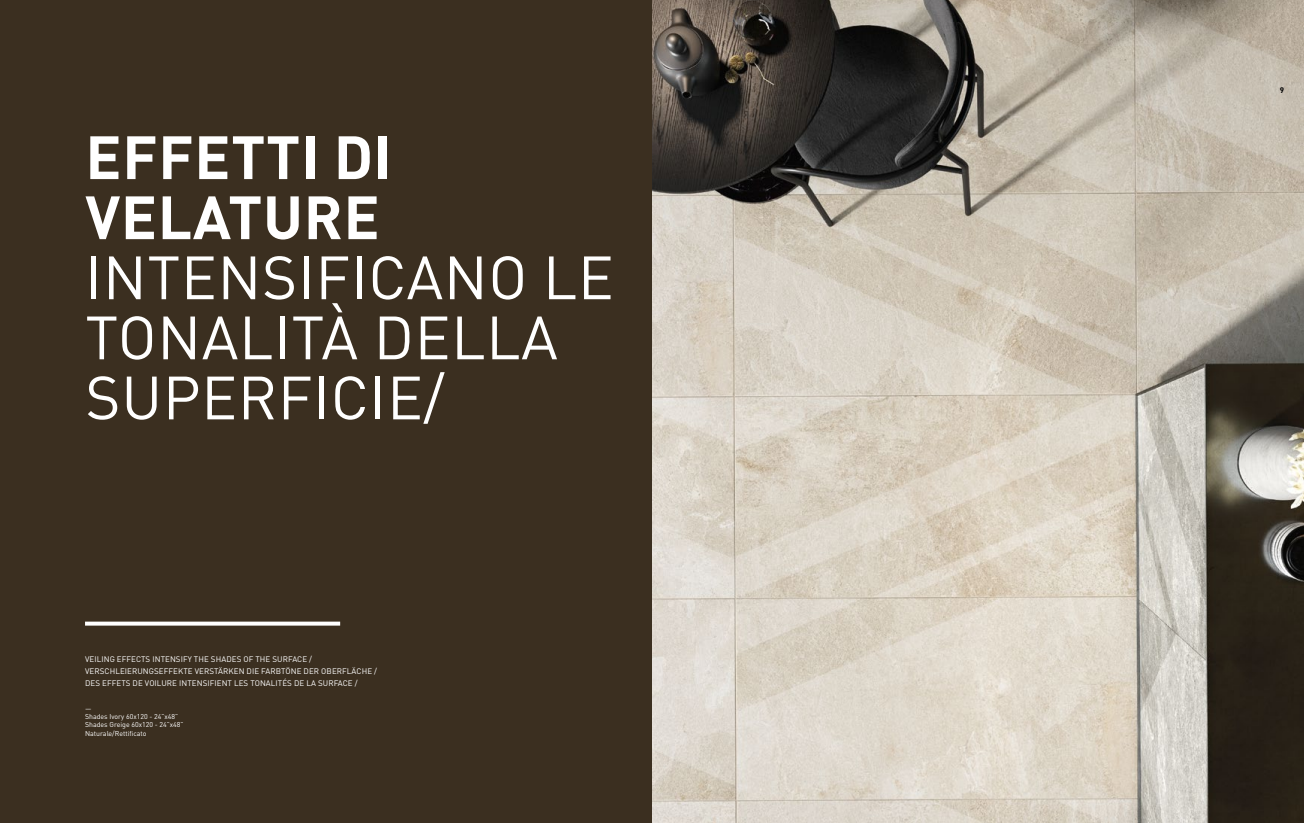
<style>
.page{position:relative;width:1304px;height:823px;background:#fff}
.page>*{position:absolute;margin:0;border:0;box-sizing:border-box;transform-origin:0 0}
.t1{font:60px/60px "DIN Pro";letter-spacing:.01em;color:#fff}
.t2{font:700 60px/60px "DIN Pro";letter-spacing:.01em;color:#fff}
.t3{font:8px/12px "DIN Pro";letter-spacing:.01em;color:#fff}
.t4{font:700 8px "DIN Pro";color:#000}
.t5{font:7px/8.4px "DIN Pro";color:#fff}
</style>
<div class="page">
<img style="left:652px;top:0;width:652px;height:822px">
<div style="left:0;top:0;width:652px;height:822px;background:#3b2f20"></div>
<svg style="left:85px;top:621px;width:255px;height:4px"></svg>
<h1 class="t2" style="left:85px;top:125px;width:308px">EFFETTI DI<br>VELATURE</h1>
<h1 class="t1" style="left:85px;top:246px;width:530px">INTENSIFICANO LE<br>TONALITÀ DELLA<br>SUPERFICIE/</h1>
<p class="t3" style="left:85px;top:652px;width:293px">VEILING EFFECTS INTENSIFY THE SHADES OF THE SURFACE /<br>VERSCHLEIERUNGSEFFEKTE VERSTÄRKEN DIE FARBTÖNE DER OBERFLÄCHE /<br>DES EFFETS DE VOILURE INTENSIFIENT LES TONALITÉS DE LA SURFACE /</p>
<p class="t5" style="left:85px;top:703px;width:100px">—<br>Shades Ivory 60x120 - 24”x48”<br>Shades Greige 60x120 - 24”x48”<br>Naturale/Rettificato</p>
<p class="t4" style="left:1280px;top:84px;width:6px">9</p>
</div>
